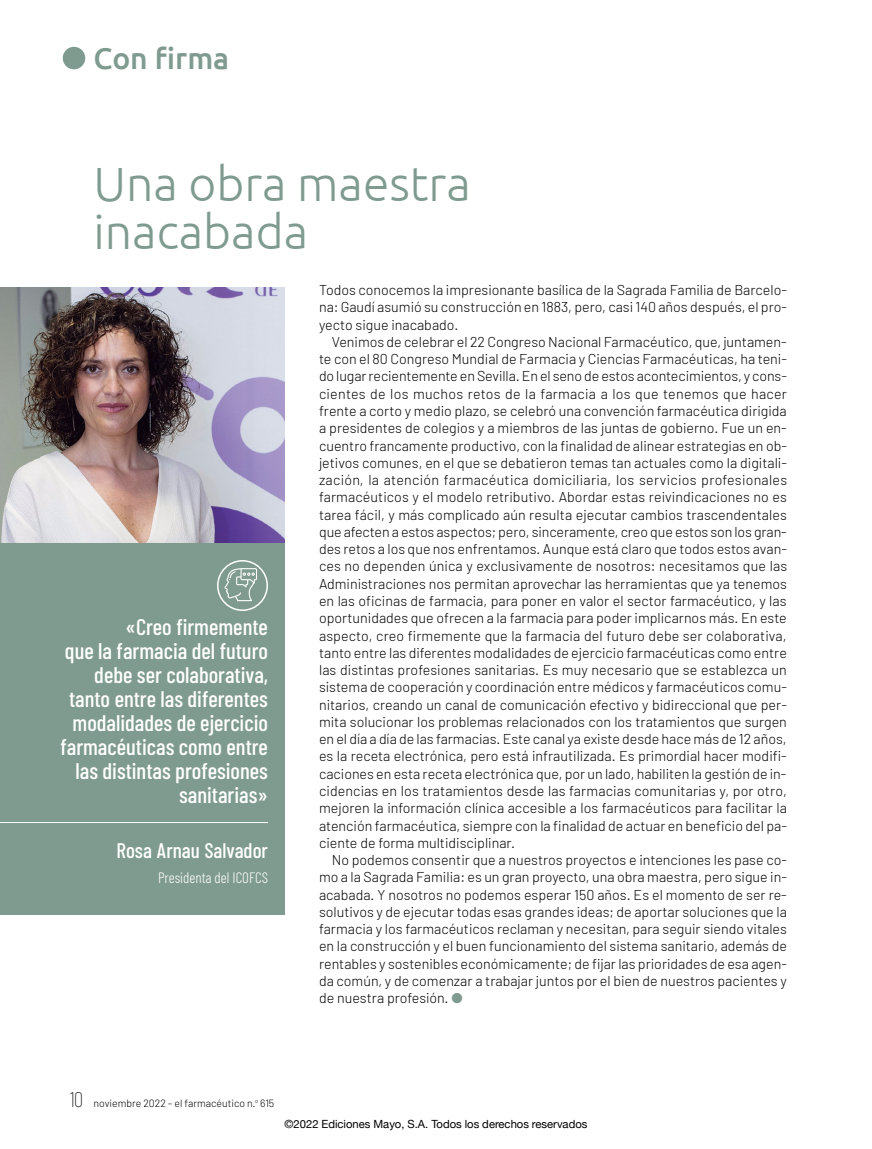
<style>
.page{position:relative;width:872px;height:1149px;background:#fff}
.page>*{position:absolute;margin:0;border:0;box-sizing:border-box;transform-origin:0 0}
.t1{font:300 48px/48px "Ubuntu";color:#7f9b90}
.t2{font:500 30px "Ubuntu";color:#7f9b90}
.t3{font:500 22.5px/24px "Barlow Condensed";color:#fff;text-align:right}
.t4{font:500 21px "Barlow Condensed";color:#fff}
.t5{font:300 15px "Barlow Condensed";color:#fff}
.t6{font:300 14.25px/17.2px "Barlow";color:#000;text-align:justify}
.t7{font:11.25px "Helvetica Neue";color:#000}
.t8{font:300 10.5px "Barlow";color:#000}
.s1{color:#7f9b90}
.s2{font-family:"Barlow Condensed";font-weight:100;font-size:21px}
</style>
<div class="page">
<div style="left:62px;top:46px;width:24px;height:24px;background:#7f9b90;border-radius:50%"></div>
<div style="left:61px;top:45px;width:26px;height:26px;border:2px solid #fff;border-radius:50%"></div>
<img style="left:0;top:287px;width:285px;height:256px">
<div style="left:0;top:543px;width:285px;height:371px;background:#7f9b90"></div>
<hr style="left:0;top:822px;width:268px;height:1px;background:#fff">
<svg style="left:218px;top:560px;width:49px;height:50px"></svg>
<svg style="left:224px;top:568px;width:33px;height:33px"></svg>
<div style="left:217px;top:560px;width:51px;height:50px;border:2px solid #fff;border-radius:50%"></div>
<h2 class="t2" style="left:94px;top:39px;width:137px">Con firma</h2>
<h1 class="t1" style="left:94px;top:159px;width:379px">Una obra maestra inacabada</h1>
<h3 class="t3" style="left:60px;top:614px;width:209px">«Creo firmemente<br>que la farmacia del futuro debe ser colaborativa, tanto entre las diferentes modalidades de ejercicio farmacéuticas como entre las distintas profesiones sanitarias»</h3>
<h3 class="t4" style="left:116px;top:837px;width:153px">Rosa Arnau Salvador</h3>
<p class="t5" style="left:158px;top:868px;width:111px">Presidenta del ICOFCS</p>
<p class="t6" style="left:319px;top:281px;width:469px">Todos conocemos la impresionante basílica de la Sagrada Familia de Barcelo&shy;na: Gaudí asumió su construcción en 1883, pero, casi 140 años después, el pro&shy;yecto sigue inacabado.</p>
<p class="t6" style="left:319px;top:333px;width:470px;text-indent:13px">Venimos de celebrar el 22 Congreso Nacional Farmacéutico, que, juntamen&shy;te con el 80 Congreso Mundial de Farmacia y Ciencias Farmacéuticas, ha teni&shy;do lugar recientemente en Sevilla. En el seno de estos acontecimientos, y cons&shy;cientes de los muchos retos de la farmacia a los que tenemos que hacer frente a corto y medio plazo, se celebró una convención farmacéutica dirigida a presidentes de colegios y a miembros de las juntas de gobierno. Fue un en&shy;cuentro francamente productivo, con la finalidad de alinear estrategias en ob&shy;jetivos comunes, en el que se debatieron temas tan actuales como la digitali&shy;zación, la atención farmacéutica domiciliaria, los servicios profesionales farmacéuticos y el modelo retributivo. Abordar estas reivindicaciones no es tarea fácil, y más complicado aún resulta ejecutar cambios trascendentales que afecten a estos aspectos; pero, sinceramente, creo que estos son los gran&shy;des retos a los que nos enfrentamos. Aunque está claro que todos estos avan&shy;ces no dependen única y exclusivamente de nosotros: necesitamos que las Administraciones nos permitan aprovechar las herramientas que ya tenemos en las oficinas de farmacia, para poner en valor el sector farmacéutico, y las oportunidades que ofrecen a la farmacia para poder implicarnos más. En este aspecto, creo firmemente que la farmacia del futuro debe ser colaborativa, tanto entre las diferentes modalidades de ejercicio farmacéuticas como entre las distintas profesiones sanitarias. Es muy necesario que se establezca un sistema de cooperación y coordinación entre médicos y farmacéuticos comu&shy;nitarios, creando un canal de comunicación efectivo y bidireccional que per&shy;mita solucionar los problemas relacionados con los tratamientos que surgen en el día a día de las farmacias. Este canal ya existe desde hace más de 12 años, es la receta electrónica, pero está infrautilizada. Es primordial hacer modifi&shy;caciones en esta receta electrónica que, por un lado, habiliten la gestión de in&shy;cidencias en los tratamientos desde las farmacias comunitarias y, por otro, mejoren la información clínica accesible a los farmacéuticos para facilitar la atención farmacéutica, siempre con la finalidad de actuar en beneficio del pa&shy;ciente de forma multidisciplinar.</p>
<p class="t6" style="left:319px;top:850px;width:469px;text-indent:13px">No podemos consentir que a nuestros proyectos e intenciones les pase co&shy;mo a la Sagrada Familia: es un gran proyecto, una obra maestra, pero sigue in&shy;acabada. Y nosotros no podemos esperar 150 años. Es el momento de ser re&shy;solutivos y de ejecutar todas esas grandes ideas; de aportar soluciones que la farmacia y los farmacéuticos reclaman y necesitan, para seguir siendo vitales en la construcción y el buen funcionamiento del sistema sanitario, además de rentables y sostenibles económicamente; de fijar las prioridades de esa agen&shy;da común, y de comenzar a trabajar juntos por el bien de nuestros pacientes y de nuestra profesión. <span class="s1">●</span></p>
<p class="t8" style="left:70px;top:1096px;width:206px"><span class="s2">10</span> noviembre 2022 – el farmacéutico n.<sup>o</sup> 615</p>
<p class="t7" style="left:284px;top:1114px;width:304px">©2022 Ediciones Mayo, S.A. Todos los derechos reservados</p>
</div>
